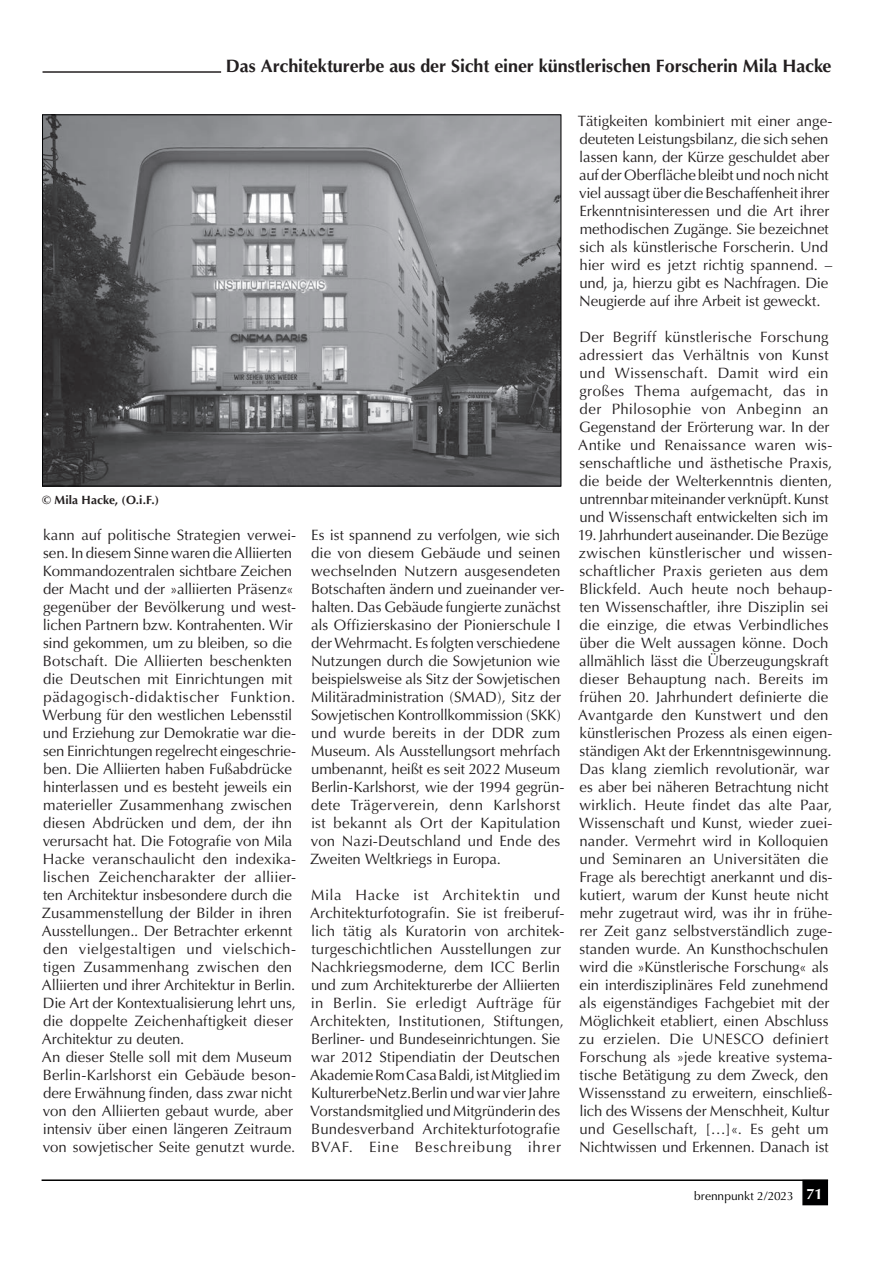
<style>
.page{position:relative;width:893px;height:1263px;background:#fff}
.page>*{position:absolute;margin:0;border:0;box-sizing:border-box;transform-origin:0 0}
.t1{font:700 18px "Optima";letter-spacing:-.005em;color:#231f20}
.t2{font:15px/18px "Optima";color:#231f20}
.t3{font:700 12px "Optima";letter-spacing:.01em;color:#231f20}
.t4{font:12px "Optima";color:#000001}
.s1{font-weight:700;font-size:15px;color:#fff}
</style>
<div class="page">
<hr style="left:43px;top:71px;width:178px;height:2px;background:#231f20">
<hr style="left:42px;top:1179px;width:786px;height:2px;background:#000001">
<div style="left:802px;top:1180px;width:26px;height:25px;background:#000001"></div>
<img style="left:44px;top:116px;width:515px;height:368px">
<p class="t1" style="left:226px;top:55px;width:607px">Das Architekturerbe aus der Sicht einer künstlerischen Forscherin Mila Hacke</p>
<p class="t3" style="left:42px;top:493px;width:118px">© Mila Hacke, (O.i.F.)</p>
<p class="t2" style="left:42px;top:526px;width:256px">kann auf politische Strategien verwei&shy;sen. In diesem Sinne waren die Alliierten Kommandozentralen sichtbare Zeichen der Macht und der »alliierten Präsenz« gegenüber der Bevölkerung und west&shy;lichen Partnern bzw. Kontrahenten. Wir sind gekommen, um zu bleiben, so die Botschaft. Die Alliierten beschenkten die Deutschen mit Einrichtungen mit pädagogisch-didaktischer Funktion.<br>Werbung für den westlichen Lebensstil und Erziehung zur Demokratie war die&shy;sen Einrichtungen regelrecht eingeschrie&shy;ben. Die Alliierten haben Fußabdrücke hinterlassen und es besteht jeweils ein materieller Zusammenhang zwischen diesen Abdrücken und dem, der ihn verursacht hat. Die Fotografie von Mila Hacke veranschaulicht den indexika&shy;lischen Zeichencharakter der alliier&shy;ten Architektur insbesondere durch die Zusammenstellung der Bilder in ihren Ausstellungen.. Der Betrachter erkennt den vielgestaltigen und vielschich&shy;tigen Zusammenhang zwischen den Alliierten und ihrer Architektur in Berlin.<br>Die Art der Kontextualisierung lehrt uns, die doppelte Zeichenhaftigkeit dieser Architektur zu deuten.<br>An dieser Stelle soll mit dem Museum Berlin-Karlshorst ein Gebäude beson&shy;dere Erwähnung finden, dass zwar nicht von den Alliierten gebaut wurde, aber intensiv über einen längeren Zeitraum von sowjetischer Seite genutzt wurde.</p>
<p class="t2" style="left:310px;top:526px;width:256px">Es ist spannend zu verfolgen, wie sich die von diesem Gebäude und seinen wechselnden Nutzern ausgesendeten Botschaften ändern und zueinander ver&shy;halten. Das Gebäude fungierte zunächst als Offizierskasino der Pionierschule I der Wehrmacht. Es folgten verschiedene Nutzungen durch die Sowjetunion wie beispielsweise als Sitz der Sowjetischen Militäradministration (SMAD), Sitz der Sowjetischen Kontrollkommission (SKK) und wurde bereits in der DDR zum Museum. Als Ausstellungsort mehrfach umbenannt, heißt es seit 2022 Museum Berlin-Karlshorst, wie der 1994 gegrün&shy;dete Trägerverein, denn Karlshorst ist bekannt als Ort der Kapitulation von Nazi-Deutschland und Ende des Zweiten Weltkriegs in Europa.</p>
<p class="t2" style="left:310px;top:886px;width:256px">Mila Hacke ist Architektin und Architekturfotografin. Sie ist freiberuf&shy;lich tätig als Kuratorin von architek&shy;turgeschichtlichen Ausstellungen zur Nachkriegsmoderne, dem ICC Berlin und zum Architekturerbe der Alliierten in Berlin. Sie erledigt Aufträge für Architekten, Institutionen, Stiftungen, Berliner- und Bundeseinrichtungen. Sie war 2012 Stipendiatin der Deutschen Akademie Rom Casa Baldi, ist Mitglied im KulturerbeNetz.Berlin und war vier Jahre Vorstandsmitglied und Mitgründerin des Bundesverband Architekturfotografie BVAF. Eine Beschreibung ihrer</p>
<p class="t2" style="left:578px;top:112px;width:256px">Tätigkeiten kombiniert mit einer ange&shy;deuteten Leistungsbilanz, die sich sehen lassen kann, der Kürze geschuldet aber auf der Oberfläche bleibt und noch nicht viel aussagt über die Beschaffenheit ihrer Erkenntnisinteressen und die Art ihrer methodischen Zugänge. Sie bezeichnet sich als künstlerische Forscherin. Und hier wird es jetzt richtig spannend. – und, ja, hierzu gibt es Nachfragen. Die Neugierde auf ihre Arbeit ist geweckt.</p>
<p class="t2" style="left:578px;top:328px;width:256px">Der Begriff künstlerische Forschung adressiert das Verhältnis von Kunst und Wissenschaft. Damit wird ein großes Thema aufgemacht, das in der Philosophie von Anbeginn an Gegenstand der Erörterung war. In der Antike und Renaissance waren wis&shy;senschaftliche und ästhetische Praxis, die beide der Welterkenntnis dienten, untrennbar miteinander verknüpft. Kunst und Wissenschaft entwickelten sich im</p>
<p class="t2" style="left:578px;top:526px;width:256px">19. Jahrhundert auseinander. Die Bezüge zwischen künstlerischer und wissen&shy;schaftlicher Praxis gerieten aus dem Blickfeld. Auch heute noch behaup&shy;ten Wissenschaftler, ihre Disziplin sei die einzige, die etwas Verbindliches über die Welt aussagen könne. Doch allmählich lässt die Überzeugungskraft dieser Behauptung nach. Bereits im frühen 20. Jahrhundert definierte die Avantgarde den Kunstwert und den künstlerischen Prozess als einen eigen&shy;ständigen Akt der Erkenntnisgewinnung.<br>Das klang ziemlich revolutionär, war es aber bei näheren Betrachtung nicht wirklich. Heute findet das alte Paar, Wissenschaft und Kunst, wieder zuei&shy;nander. Vermehrt wird in Kolloquien und Seminaren an Universitäten die Frage als berechtigt anerkannt und dis&shy;kutiert, warum der Kunst heute nicht mehr zugetraut wird, was ihr in frühe&shy;rer Zeit ganz selbstverständlich zuge&shy;standen wurde. An Kunsthochschulen wird die »Künstlerische Forschung« als ein interdisziplinäres Feld zunehmend als eigenständiges Fachgebiet mit der Möglichkeit etabliert, einen Abschluss zu erzielen. Die UNESCO definiert Forschung als »jede kreative systema&shy;tische Betätigung zu dem Zweck, den Wissensstand zu erweitern, einschließ&shy;lich des Wissens der Menschheit, Kultur und Gesellschaft, […]«. Es geht um Nichtwissen und Erkennen. Danach ist</p>
<p class="t4" style="left:694px;top:1188px;width:130px">brennpunkt 2/2023 <span class="s1">71</span></p>
</div>
